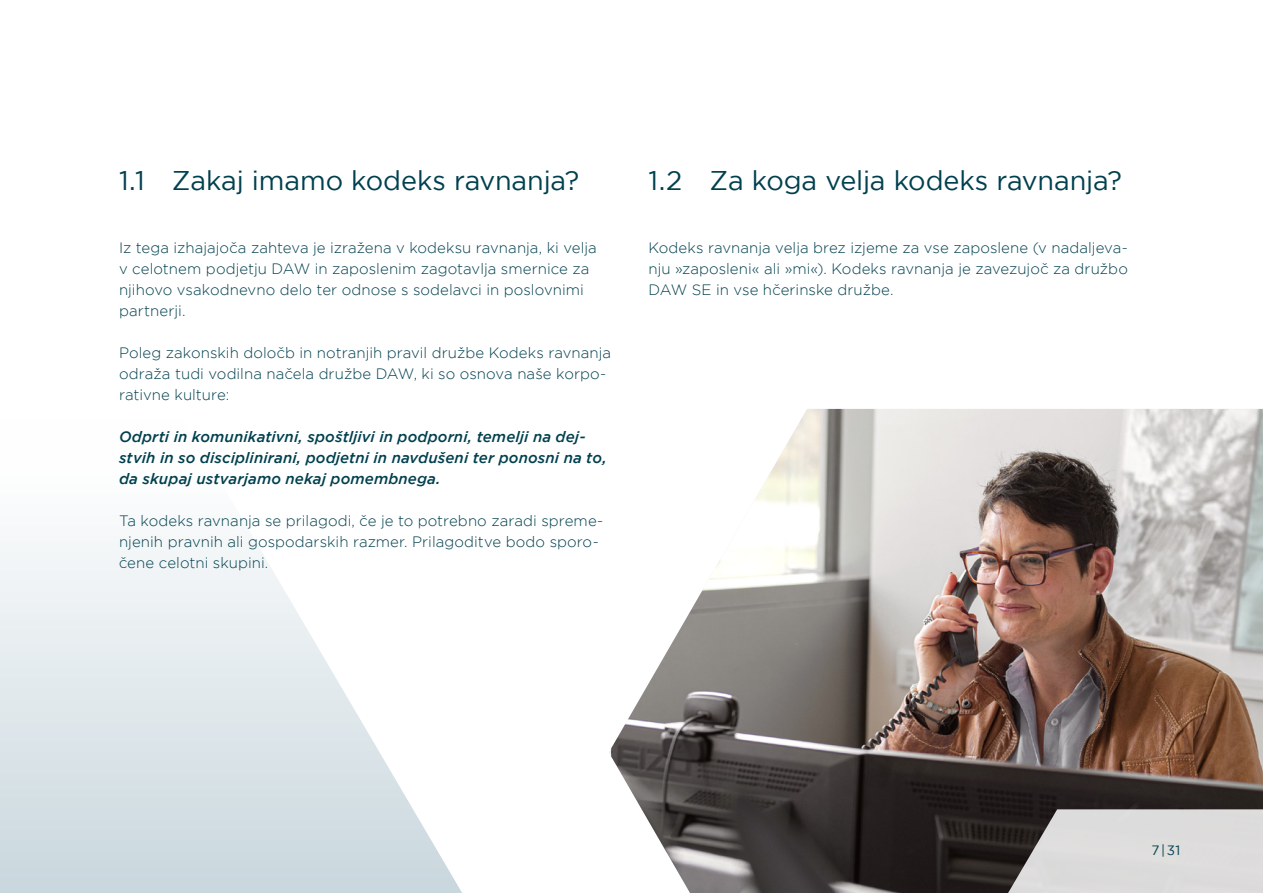
<style>
.page{position:relative;width:1263px;height:893px;background:#fff}
.page>*{position:absolute;margin:0;border:0;box-sizing:border-box;transform-origin:0 0}
.t1{font:27px "Gotham";letter-spacing:-.005em;color:#00404e}
.t2{font:300 15px/21px "Gotham";letter-spacing:.005em;color:#00404e}
.t3{font:italic 500 15px/21px "Gotham";letter-spacing:.01em;color:#00404e}
.t4{font:13.5px "Gotham";color:#00404e}
.s1{font-family:"Montserrat"}
</style>
<div class="page">
<svg style="left:0;top:542px;width:462px;height:351px"></svg>
<img style="left:611px;top:409px;width:652px;height:484px">
<svg style="left:998px;top:809px;width:265px;height:84px;background:#c2c1c0"></svg>
<h1 class="t1" style="left:119px;top:165px;width:462px">1.1 Zakaj imamo kodeks ravnanja?</h1>
<h1 class="t1" style="left:648px;top:165px;width:475px">1.2 Za koga velja kodeks ravnanja?</h1>
<p class="t2" style="left:119px;top:237px;width:479px">Iz tega izhajajo<span class="s1">č</span>a zahteva je izražena v kodeksu ravnanja, ki velja v celotnem podjetju DAW in zaposlenim zagotavlja smernice za njihovo vsakodnevno delo ter odnose s sodelavci in poslovnimi partnerji.</p>
<p class="t2" style="left:119px;top:342px;width:494px">Poleg zakonskih dolo<span class="s1">č</span>b in notranjih pravil družbe Kodeks ravnanja odraža tudi vodilna na<span class="s1">č</span>ela družbe DAW, ki so osnova naše korpo&shy;rativne kulture:</p>
<p class="t3" style="left:119px;top:426px;width:489px">Odprti in komunikativni, spoštljivi in podporni, temelji na dej&shy;stvih in so disciplinirani, podjetni in navdušeni ter ponosni na to, da skupaj ustvarjamo nekaj pomembnega.</p>
<p class="t2" style="left:119px;top:510px;width:486px">Ta kodeks ravnanja se prilagodi, <span class="s1">č</span>e je to potrebno zaradi spreme&shy;njenih pravnih ali gospodarskih razmer. Prilagoditve bodo sporo&shy;<span class="s1">č</span>ene celotni skupini.</p>
<p class="t2" style="left:648px;top:237px;width:481px;text-align:justify">Kodeks ravnanja velja brez izjeme za vse zaposlene (v nadaljeva&shy;nju »zaposleni« ali »mi«). Kodeks ravnanja je zavezujo<span class="s1">č</span> za družbo DAW SE in vse h<span class="s1">č</span>erinske družbe.</p>
<p class="t4" style="left:1151px;top:843px;width:31px">7|31</p>
</div>
